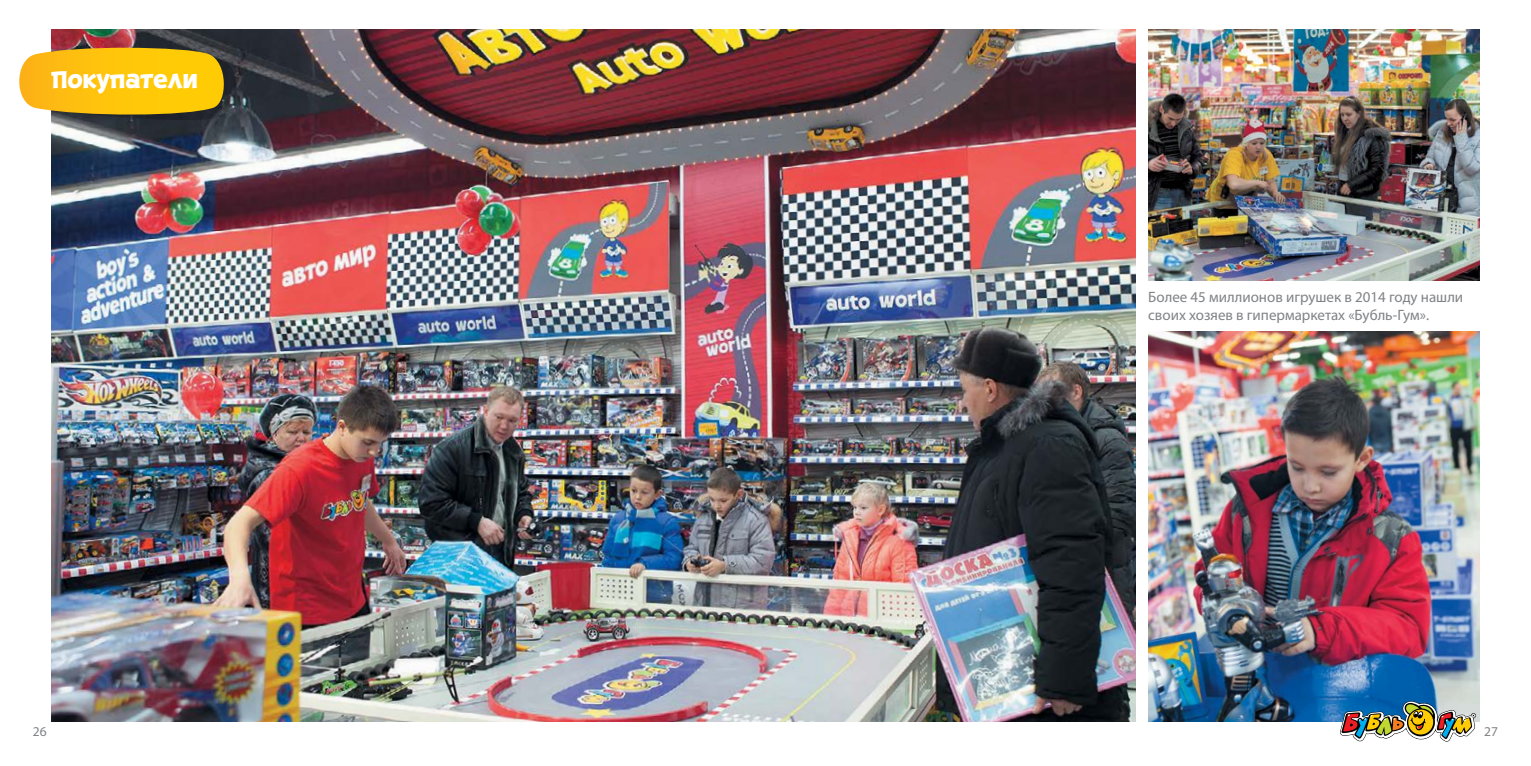
<style>
.page{position:relative;width:1531px;height:766px;background:#fff}
.page>*{position:absolute;margin:0;border:0;box-sizing:border-box;transform-origin:0 0}
.t1{font:22.5px "QK Star Cyrillic";color:#fff}
.t2{font:15px/18px "Myriad Pro";color:#808285}
.t3{font:13.5px "Myriad Pro";color:#808285}
</style>
<div class="page">
<img style="left:51px;top:30px;width:1084px;height:691px">
<img style="left:1148px;top:332px;width:332px;height:389px">
<img style="left:1148px;top:30px;width:332px;height:251px">
<svg style="left:1340px;top:696px;width:136px;height:45px"></svg>
<svg style="left:19px;top:48px;width:224px;height:74px;background:#d4a923"></svg>
<h1 class="t1" style="left:51px;top:63px;width:149px">Покупатели</h1>
<p class="t2" style="left:1148px;top:288px;width:316px">Более 45 миллионов игрушек в 2014 году нашли своих хозяев в гипермаркетах «Бубль-Гум».</p>
<p class="t3" style="left:33px;top:723px;width:15px">26</p>
<p class="t3" style="left:1484px;top:723px;width:15px">27</p>
</div>
